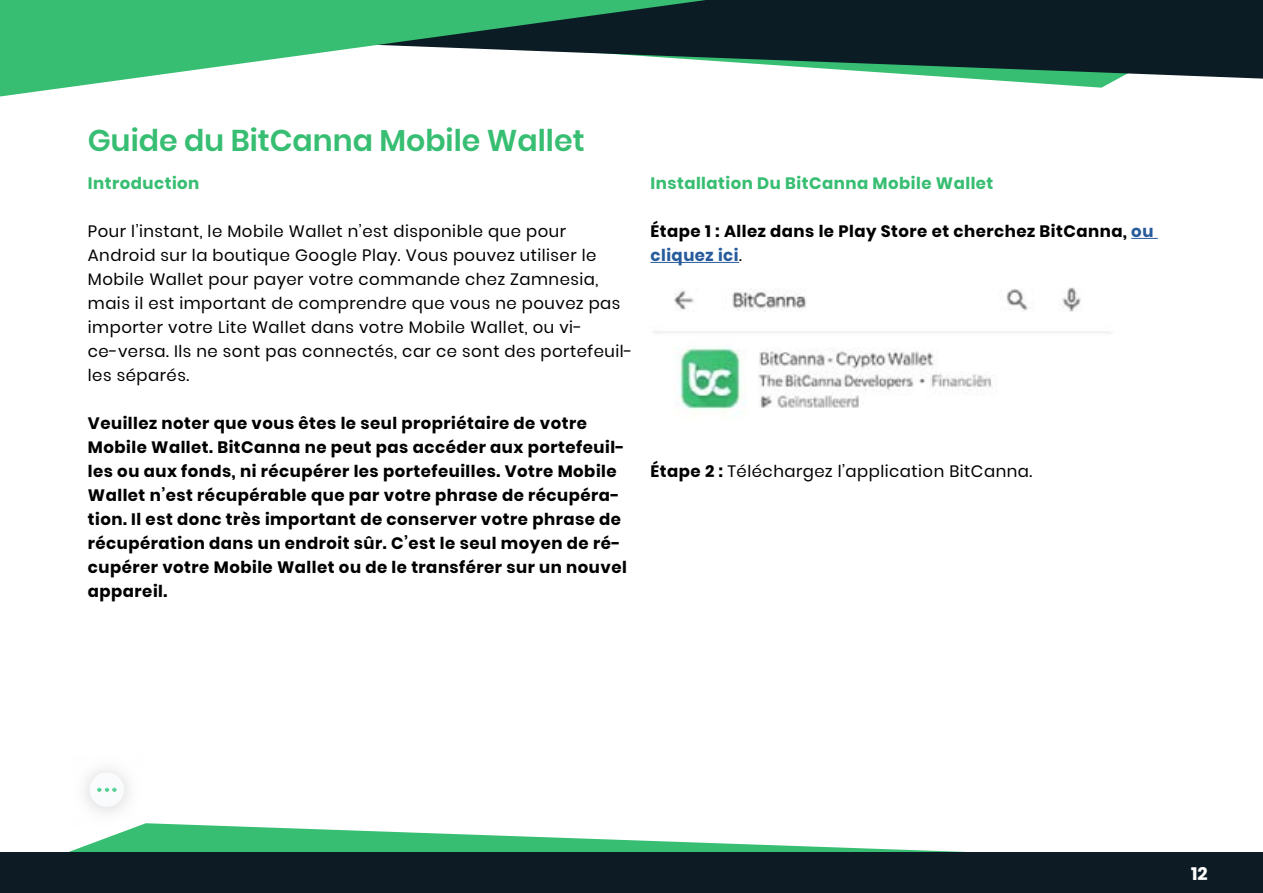
<style>
.page{position:relative;width:1263px;height:893px;background:#fff}
.page>*{position:absolute;margin:0;border:0;box-sizing:border-box;transform-origin:0 0}
.t1{font:600 30px "Poppins";color:#37be72}
.t2{font:700 18px "Poppins";color:#fff}
.t3{font:700 16.5px/24px "Poppins";letter-spacing:.03em;color:#000}
.t4{font:16.5px/24px "Poppins";letter-spacing:.03em;color:#000}
.t5{font:700 16.5px "Poppins";letter-spacing:.03em;color:#37be72}
.s1{color:#275b9b}
.s2{font-weight:400}
.s3{font-weight:700}
</style>
<div class="page">
<svg style="left:69px;top:823px;width:897px;height:29px"></svg>
<div style="left:0;top:852px;width:1263px;height:41px;background:#0d1c24"></div>
<svg style="left:977px;top:79px;width:141px;height:9px"></svg>
<svg style="left:708px;top:0;width:555px;height:79px;background:#1e3638"></svg>
<svg style="left:0;top:0;width:708px;height:97px;fill:#37be72"></svg>
<img style="left:72px;top:769px;width:70px;height:57px">
<div style="left:90px;top:772px;width:34px;height:35px;background:#fafbfc;border-radius:17px"></div>
<svg style="left:97px;top:788px;width:20px;height:4px"></svg>
<svg style="left:1131px;top:238px;width:27px;height:1px"></svg>
<hr style="left:650px;top:262px;width:89px;height:1px;background:#275b9b">
<img style="left:654px;top:287px;width:456px;height:124px">
<h1 class="t1" style="left:88px;top:123px;width:498px">Guide du BitCanna Mobile Wallet</h1>
<p class="t5" style="left:88px;top:174px;width:113px">Introduction</p>
<p class="t4" style="left:88px;top:219px;width:546px">Pour l’instant, le Mobile Wallet n’est disponible que pour Android sur la boutique Google Play. Vous pouvez utiliser le Mobile Wallet pour payer votre commande chez Zamnesia, mais il est important de comprendre que vous ne pouvez pas importer votre Lite Wallet dans votre Mobile Wallet, ou vi&shy;ce-versa. Ils ne sont pas connectés, car ce sont des portefeuil&shy;les séparés.</p>
<p class="t3" style="left:88px;top:412px;width:540px">Veuillez noter que vous êtes le seul propriétaire de votre Mobile Wallet. BitCanna ne peut pas accéder aux portefeuil&shy;les ou aux fonds, ni récupérer les portefeuilles. Votre Mobile Wallet n’est récupérable que par votre phrase de récupéra&shy;tion. Il est donc très important de conserver votre phrase de récupération dans un endroit sûr. C’est le seul moyen de ré&shy;cupérer votre Mobile Wallet ou de le transférer sur un nouvel appareil.</p>
<p class="t5" style="left:650px;top:174px;width:344px">Installation Du BitCanna Mobile Wallet</p>
<p class="t3" style="left:650px;top:219px;width:504px">Étape 1 : Allez dans le Play Store et cherchez BitCanna, <span class="s1">ou cliquez ici</span><span class="s2">.</span></p>
<p class="t4" style="left:650px;top:459px;width:383px"><span class="s3">Étape 2 :</span> Téléchargez l’application BitCanna.</p>
<p class="t2" style="left:1191px;top:863px;width:18px">12</p>
</div>
